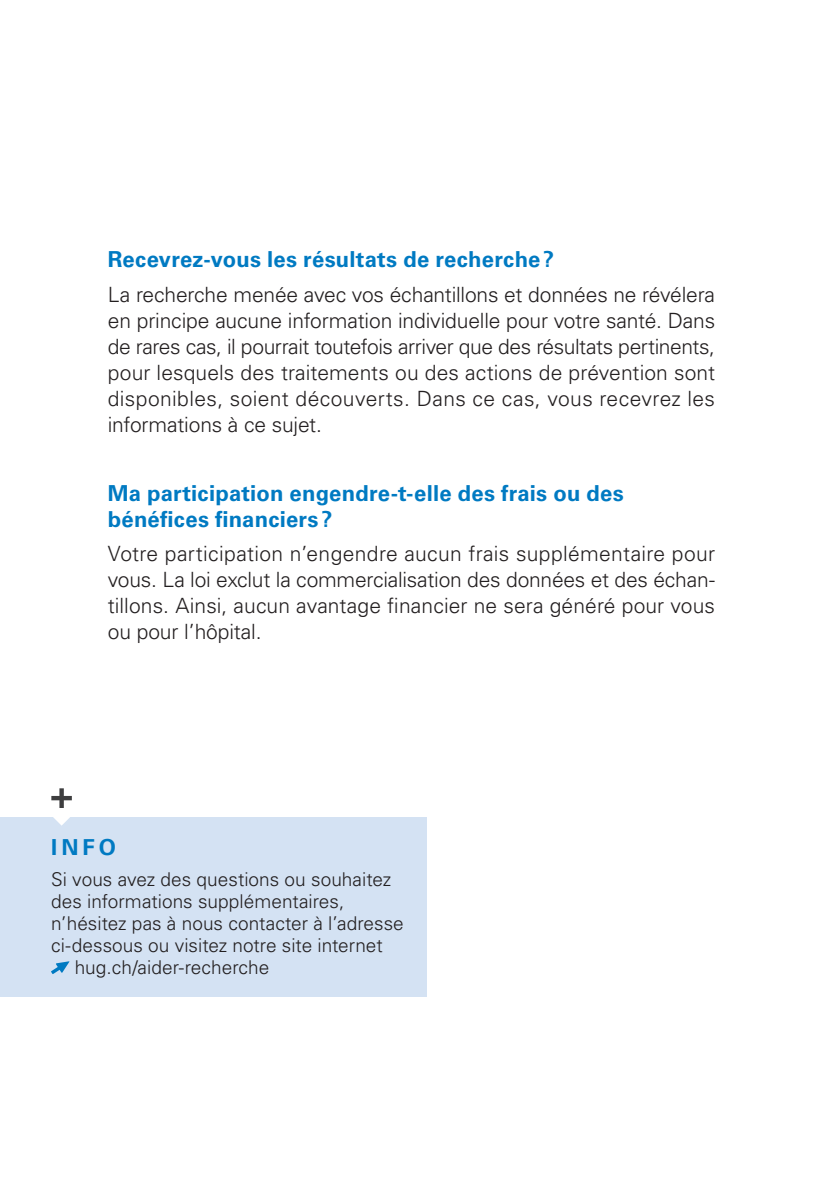
<style>
.page{position:relative;width:823px;height:1191px;background:#fff}
.page>*{position:absolute;margin:0;border:0;box-sizing:border-box;transform-origin:0 0}
.t1{font:700 22px/26px "Univers LT Pro 65";letter-spacing:.01em;color:#007ac2}
.t2{font:300 21px/26px "Univers LT Pro 45";letter-spacing:.005em;color:#231f20;text-align:justify}
.t3{font:300 19px "Univers LT Pro 45";color:#231f20}
</style>
<div class="page">
<div style="left:0;top:816px;width:426px;height:180px;background:#d4e2f3"></div>
<svg style="left:51px;top:961px;width:18px;height:13px"></svg>
<svg style="left:51px;top:788px;width:21px;height:37px"></svg>
<hr style="left:822px;top:1077px;width:1px;height:114px;background:#007ac2">
<p class="t1" style="left:108px;top:245px;width:447px">Recevrez-vous les résultats de recherche?</p>
<p class="t2" style="left:108px;top:281px;width:608px">La recherche menée avec vos échantillons et données ne révélera en principe aucune information individuelle pour votre santé. Dans de rares cas, il pourrait toutefois arriver que des résultats pertinents, pour lesquels des traitements ou des actions de prévention sont disponibles, soient découverts. Dans ce cas, vous recevrez les informations à ce sujet.</p>
<p class="t1" style="left:108px;top:479px;width:517px">Ma participation engendre-t-elle des frais ou des bénéfices financiers?</p>
<p class="t2" style="left:108px;top:540px;width:608px">Votre participation n’engendre aucun frais supplémentaire pour vous. La loi exclut la commercialisation des données et des échan&shy;tillons. Ainsi, aucun avantage financier ne sera généré pour vous ou pour l’hôpital.</p>
<p class="t1" style="left:51px;top:833px;width:66px">INFO</p>
<p class="t3" style="left:51px;top:866px;width:341px">Si vous avez des questions ou souhaitez</p>
<p class="t3" style="left:51px;top:888px;width:294px">des informations supplémentaires,</p>
<p class="t3" style="left:51px;top:910px;width:354px">n’hésitez pas à nous contacter à l’adresse</p>
<p class="t3" style="left:51px;top:932px;width:333px">ci-dessous ou visitez notre site internet</p>
<p class="t3" style="left:75px;top:954px;width:196px">hug.ch/aider-recherche</p>
</div>
